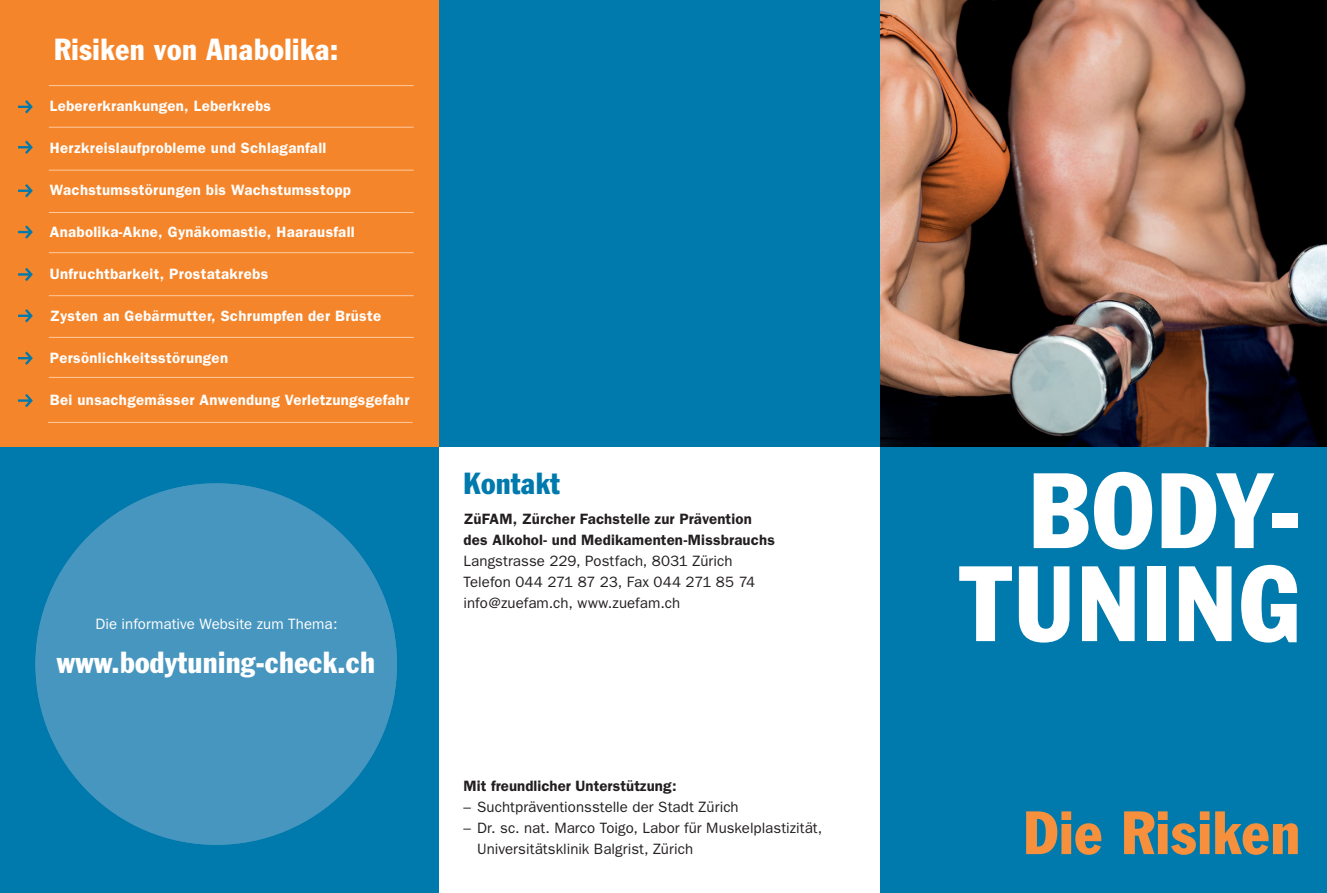
<style>
.page{position:relative;width:1327px;height:893px;background:#fff}
.page>*{position:absolute;margin:0;border:0;box-sizing:border-box;transform-origin:0 0}
.t1{font:condensed 105px/93px "Franklin Gothic";letter-spacing:.03em;color:#fff;text-align:right}
.t2{font:condensed 60px "Franklin Gothic";letter-spacing:.015em;color:#f6903d}
.t3{font:condensed 30px "Franklin Gothic";letter-spacing:.015em;color:#fff}
.t4{font:condensed 30px "Franklin Gothic";letter-spacing:.01em;color:#007aad}
.t5{font:600 15px "Franklin Gothic";letter-spacing:.02em;color:#fff}
.t6{font:15px/21px "Franklin Gothic";letter-spacing:.005em;color:#231f20}
.t7{font:600 15px/21px "Franklin Gothic";letter-spacing:.01em;color:#231f20}
.t8{font:15px "Franklin Gothic";letter-spacing:.005em;color:#fff}
</style>
<div class="page">
<div style="left:0;top:446px;width:438px;height:447px;background:#007aad"></div>
<div style="left:438px;top:0;width:442px;height:446px;background:#007aad"></div>
<div style="left:880px;top:446px;width:447px;height:447px;background:#007aad"></div>
<div style="left:0;top:0;width:438px;height:446px;background:#f5852a"></div>
<img style="left:880px;top:0;width:447px;height:446px">
<svg style="left:18px;top:100px;width:15px;height:14px"></svg>
<svg style="left:18px;top:141px;width:15px;height:13px"></svg>
<svg style="left:18px;top:184px;width:15px;height:13px"></svg>
<svg style="left:18px;top:225px;width:15px;height:14px"></svg>
<svg style="left:18px;top:268px;width:15px;height:13px"></svg>
<svg style="left:18px;top:309px;width:15px;height:13px"></svg>
<svg style="left:18px;top:351px;width:15px;height:14px"></svg>
<svg style="left:18px;top:394px;width:15px;height:13px"></svg>
<hr style="left:49px;top:85px;width:365px;height:1px;background:#fcca9f">
<hr style="left:49px;top:127px;width:365px;height:1px;background:#fcca9f">
<hr style="left:49px;top:170px;width:365px;height:1px;background:#fcca9f">
<hr style="left:49px;top:212px;width:365px;height:1px;background:#fcca9f">
<hr style="left:49px;top:252px;width:365px;height:1px;background:#fcca9f">
<hr style="left:49px;top:295px;width:365px;height:1px;background:#fcca9f">
<hr style="left:49px;top:337px;width:365px;height:1px;background:#fcca9f">
<hr style="left:49px;top:377px;width:365px;height:1px;background:#fcca9f">
<hr style="left:48px;top:422px;width:364px;height:1px;background:#fcca9f">
<div style="left:35px;top:483px;width:362px;height:362px;background:#4796bf;border-radius:50%"></div>
<h3 class="t3" style="left:54px;top:32px;width:285px">Risiken von Anabolika:</h3>
<p class="t5" style="left:50px;top:97px;width:223px">Lebererkrankungen, Leberkrebs</p>
<p class="t5" style="left:50px;top:139px;width:278px">Herzkreislaufprobleme und Schlaganfall</p>
<p class="t5" style="left:50px;top:181px;width:302px">Wachstumsstörungen bis Wachstumsstopp</p>
<p class="t5" style="left:50px;top:223px;width:306px">Anabolika-Akne, Gynäkomastie, Haarausfall</p>
<p class="t5" style="left:50px;top:265px;width:220px">Unfruchtbarkeit, Prostatakrebs</p>
<p class="t5" style="left:50px;top:307px;width:333px">Zysten an Gebärmutter, Schrumpfen der Brüste</p>
<p class="t5" style="left:50px;top:349px;width:180px">Persönlichkeitsstörungen</p>
<p class="t5" style="left:50px;top:391px;width:361px">Bei unsachgemässer Anwendung Verletzungsgefahr</p>
<p class="t8" style="left:95px;top:615px;width:244px">Die informative Website zum Thema:</p>
<h3 class="t3" style="left:57px;top:644px;width:320px">www.bodytuning-check.ch</h3>
<h3 class="t4" style="left:463px;top:465px;width:98px">Kontakt</h3>
<p class="t7" style="left:463px;top:509px;width:313px">ZüFAM, Zürcher Fachstelle zur Prävention des Alkohol- und Medikamenten-Missbrauchs</p>
<p class="t6" style="left:463px;top:551px;width:293px">Langstrasse 229, Postfach, 8031 Zürich<br>Telefon 044 271 87 23, Fax 044 271 85 74 info@zuefam.ch, www.zuefam.ch</p>
<p class="t7" style="left:463px;top:776px;width:214px">Mit freundlicher Unterstützung:</p>
<p class="t6" style="left:463px;top:797px;width:277px">– Suchtpräventionsstelle der Stadt Zürich</p>
<p class="t6" style="left:477px;top:818px;width:347px;text-indent:-14px">– Dr. sc. nat. Marco Toigo, Labor für Muskelplastizität,<br>Universitätsklinik Balgrist, Zürich</p>
<h1 class="t1" style="left:960px;top:463px;width:342px">BODY-<br>TUNING</h1>
<h2 class="t2" style="left:1023px;top:796px;width:278px">Die Risiken</h2>
</div>
